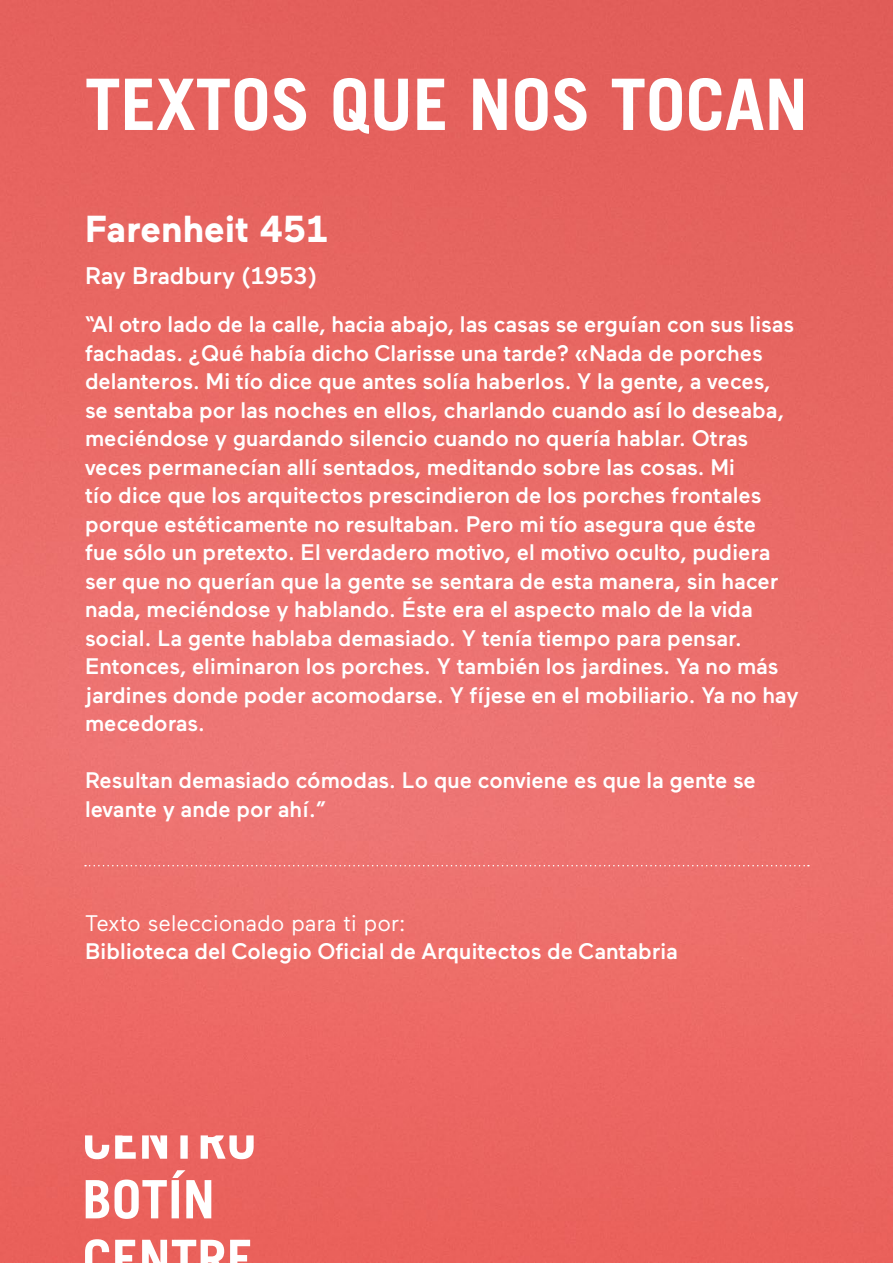
<style>
.page{position:relative;width:893px;height:1263px;background:#fff}
.page>*{position:absolute;margin:0;border:0;box-sizing:border-box;transform-origin:0 0}
.t1{font:700 71.1px "Trade Gothic LT Std";color:#fff}
.t2{font:700 37.5px "Maax";color:#fff}
.t3{font:500 24px "Maax";color:#fff}
.t4{font:500 22.5px/28.5px "Maax";color:#fff}
.t5{font:22.5px "Maax";color:#fff}
</style>
<div class="page">
<img style="left:0;top:0;width:893px;height:1263px">
<svg style="left:85px;top:1135px;width:169px;height:128px"></svg>
<svg style="left:85px;top:865px;width:724px;height:1px"></svg>
<h1 class="t1" style="left:85px;top:61px;width:724px">TEXTOS QUE NOS TOCAN</h1>
<h2 class="t2" style="left:85px;top:208px;width:244px">Farenheit 451</h2>
<p class="t3" style="left:85px;top:262px;width:234px">Ray Bradbury (1953)</p>
<p class="t4" style="left:85px;top:310px;width:715px">“Al otro lado de la calle, hacia abajo, las casas se erguían con sus lisas fachadas. ¿Qué había dicho Clarisse una tarde? «Nada de porches delanteros. Mi tío dice que antes solía haberlos. Y la gente, a veces, se sentaba por las noches en ellos, charlando cuando así lo deseaba, meciéndose y guardando silencio cuando no quería hablar. Otras veces permanecían allí sentados, meditando sobre las cosas. Mi<br>tío dice que los arquitectos prescindieron de los porches frontales porque estéticamente no resultaban. Pero mi tío asegura que éste<br>fue sólo un pretexto. El verdadero motivo, el motivo oculto, pudiera ser que no querían que la gente se sentara de esta manera, sin hacer nada, meciéndose y hablando. Éste era el aspecto malo de la vida social. La gente hablaba demasiado. Y tenía tiempo para pensar.<br>Entonces, eliminaron los porches. Y también los jardines. Ya no más jardines donde poder acomodarse. Y fíjese en el mobiliario. Ya no hay mecedoras.</p>
<p class="t4" style="left:85px;top:766px;width:672px">Resultan demasiado cómodas. Lo que conviene es que la gente se levante y ande por ahí.”</p>
<p class="t5" style="left:85px;top:911px;width:322px">Texto seleccionado para ti por:</p>
<p class="t4" style="left:85px;top:937px;width:594px">Biblioteca del Colegio Oficial de Arquitectos de Cantabria</p>
</div>
